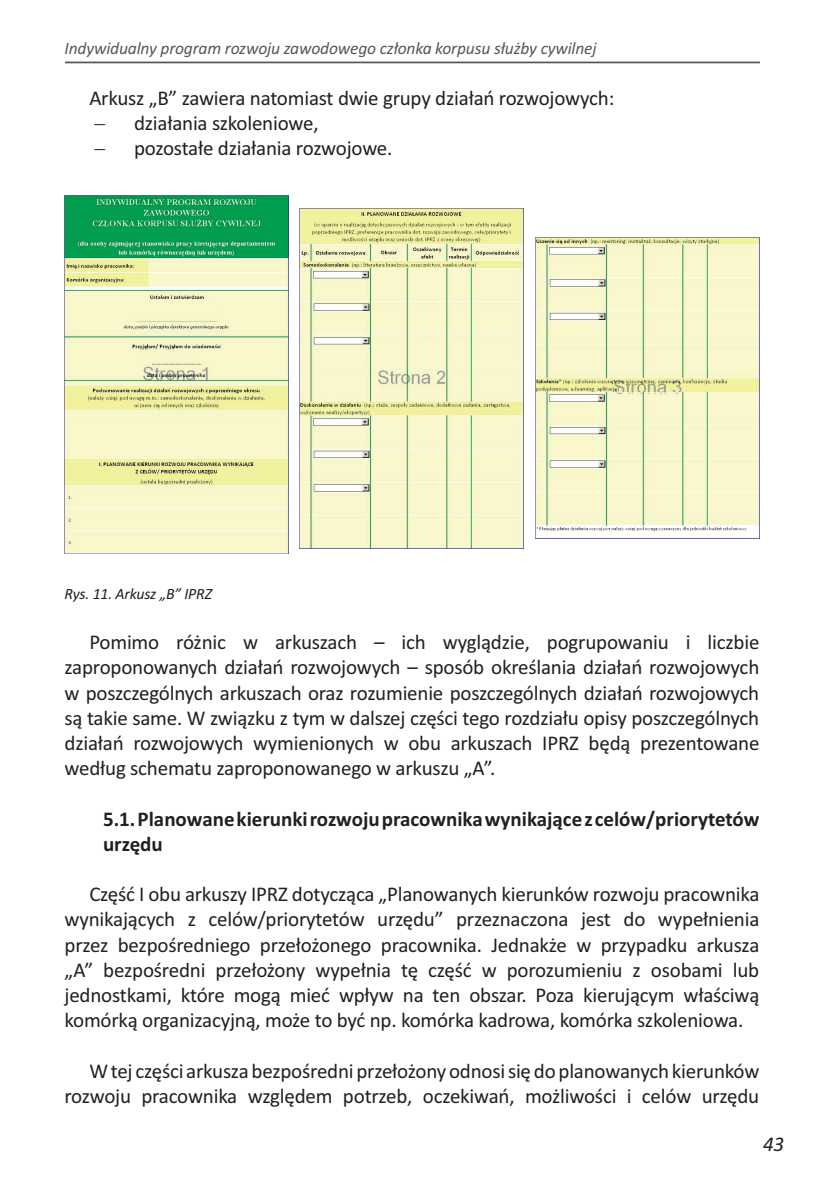
<style>
.page{position:relative;width:819px;height:1191px;background:#fff}
.page>*{position:absolute;margin:0;border:0;box-sizing:border-box;transform-origin:0 0}
.t1{font:21px/25.2px "Calibri";letter-spacing:-.01em;color:#231f20;text-align:justify}
.t2{font:700 21px/25.2px "Calibri";color:#231f20}
.t3{font:italic 21px "Calibri";color:#231f20}
.t4{font:italic 17.5px "Calibri";letter-spacing:-.01em;color:#57585a}
.t5{font:italic 15.75px "Calibri";letter-spacing:-.01em;color:#231f20}
</style>
<div class="page">
<hr style="left:65px;top:62px;width:694px;height:1px;background:#57585a">
<img style="left:64px;top:195px;width:225px;height:359px">
<img style="left:300px;top:208px;width:224px;height:341px">
<img style="left:535px;top:238px;width:224px;height:300px">
<p class="t4" style="left:64px;top:42px;width:533px">Indywidualny program rozwoju zawodowego członka korpusu służby cywilnej</p>
<p class="t1" style="left:89px;top:87px;width:526px">Arkusz „B” zawiera natomiast dwie grupy działań rozwojowych:</p>
<p class="t1" style="left:134px;top:112px;width:186px">działania szkoleniowe,</p>
<p class="t1" style="left:134px;top:138px;width:260px">pozostałe działania rozwojowe.</p>
<p class="t5" style="left:64px;top:588px;width:149px">Rys. 11. Arkusz „B” IPRZ</p>
<p class="t1" style="left:64px;top:631px;width:696px;text-indent:25px">Pomimo różnic w arkuszach – ich wyglądzie, pogrupowaniu i liczbie zaproponowanych działań rozwojowych – sposób określania działań rozwojowych w poszczególnych arkuszach oraz rozumienie poszczególnych działań rozwojowych są takie same. W związku z tym w dalszej części tego rozdziału opisy poszczególnych działań rozwojowych wymienionych w obu arkuszach IPRZ będą prezentowane według schematu zaproponowanego w arkuszu „A”.</p>
<p class="t2" style="left:103px;top:807px;width:658px">5.1. Planowane kierunki rozwoju pracownika wynikające z celów/priorytetów urzędu</p>
<p class="t1" style="left:64px;top:883px;width:696px;text-indent:25px">Część I obu arkuszy IPRZ dotycząca „Planowanych kierunków rozwoju pracownika wynikających z celów/priorytetów urzędu” przeznaczona jest do wypełnienia przez bezpośredniego przełożonego pracownika. Jednakże w przypadku arkusza „A” bezpośredni przełożony wypełnia tę część w porozumieniu z osobami lub jednostkami, które mogą mieć wpływ na ten obszar. Poza kierującym właściwą komórką organizacyjną, może to być np. komórka kadrowa, komórka szkoleniowa.</p>
<p class="t1" style="left:64px;top:1059px;width:696px;text-align:right">W tej części arkusza bezpośredni przełożony odnosi się do planowanych kierunków rozwoju pracownika względem potrzeb, oczekiwań, możliwości i celów urzędu</p>
<p class="t3" style="left:763px;top:1136px;width:23px">43</p>
</div>
